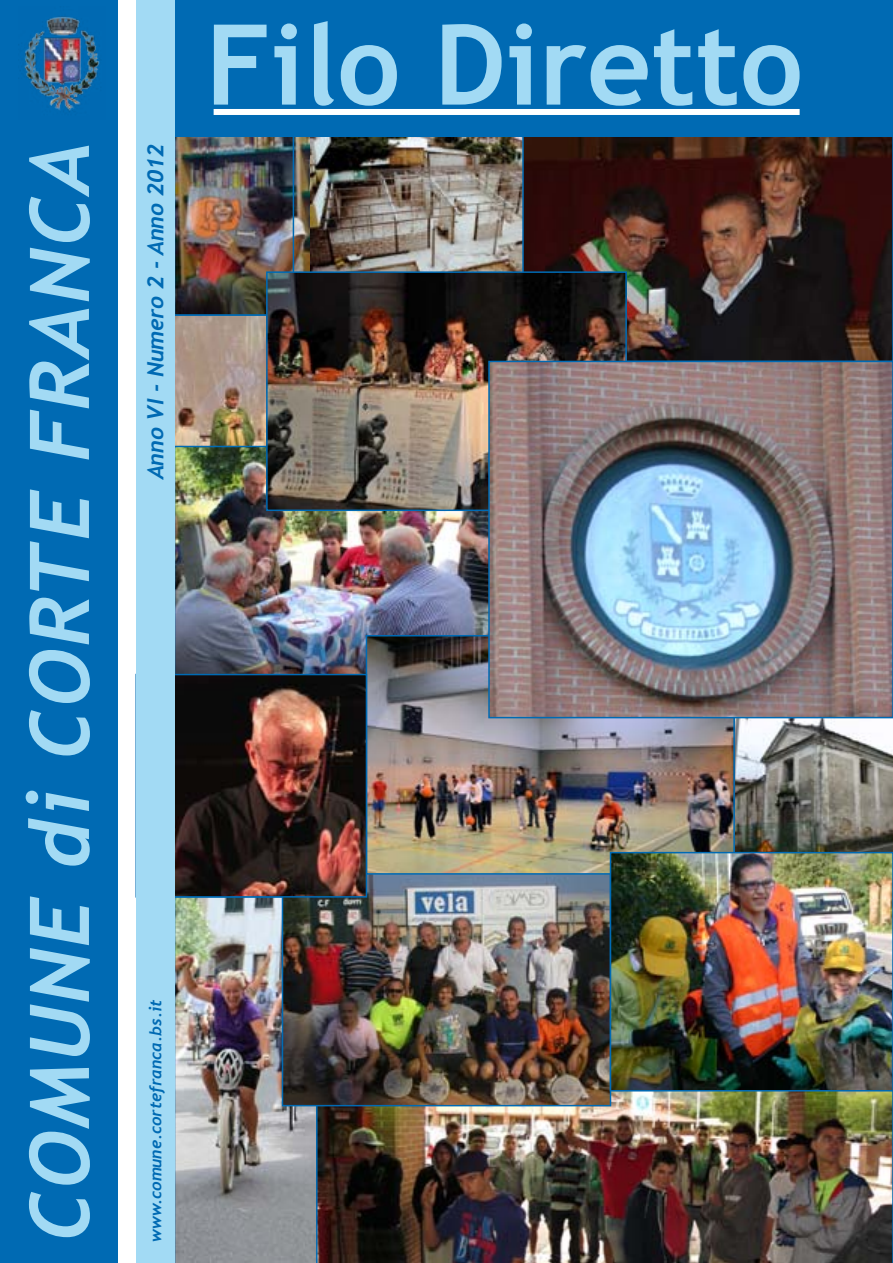
<style>
.page{position:relative;width:893px;height:1263px;background:#fff}
.page>*{position:absolute;margin:0;border:0;box-sizing:border-box;transform-origin:0 0}
.t1{font:italic 700 82.5px "Trebuchet";letter-spacing:.03em;color:#a2daf4}
.t2{font:italic 700 22.5px "Trebuchet";color:#006ab3}
.t3{font:italic 700 16.5px "Trebuchet";color:#006ab3}
</style>
<div class="page">
<img style="left:177px;top:138px;width:133px;height:175px">
<svg style="left:735px;top:718px;width:158px;height:134px;background:#868681"></svg>
<img style="left:310px;top:138px;width:212px;height:133px">
<img style="left:174px;top:897px;width:142px;height:366px">
<img style="left:316px;top:1091px;width:577px;height:172px">
<img style="left:525px;top:138px;width:365px;height:221px">
<div style="left:522px;top:135px;width:371px;height:227px;border:2px solid #006ab3"></div>
<img style="left:174px;top:317px;width:92px;height:129px">
<img style="left:177px;top:449px;width:311px;height:225px">
<img style="left:285px;top:875px;width:323px;height:228px">
<div style="left:282px;top:867px;width:329px;height:239px;border:2px solid #006ab3"></div>
<img style="left:369px;top:638px;width:363px;height:234px">
<div style="left:366px;top:635px;width:369px;height:240px;border:2px solid #006ab3"></div>
<img style="left:269px;top:274px;width:355px;height:234px">
<div style="left:266px;top:271px;width:361px;height:240px;border:2px solid #006ab3"></div>
<img style="left:613px;top:855px;width:277px;height:233px">
<div style="left:610px;top:852px;width:283px;height:239px;border:2px solid #006ab3"></div>
<img style="left:491px;top:364px;width:399px;height:351px">
<div style="left:488px;top:361px;width:405px;height:357px;border:2px solid #006ab3"></div>
<img style="left:174px;top:677px;width:190px;height:217px">
<div style="left:135px;top:674px;width:232px;height:223px;border:2px solid #006ab3"></div>
<div style="left:136px;top:0;width:757px;height:136px;background:#006ab3"></div>
<div style="left:0;top:0;width:117px;height:1263px;background:#006ab3"></div>
<div style="left:136px;top:0;width:38px;height:1263px;background:#a2daf4"></div>
<svg style="left:214px;top:21px;width:586px;height:85px"></svg>
<div style="left:214px;top:109px;width:586px;height:6px;background:#fff"></div>
<img style="left:24px;top:16px;width:76px;height:96px">
<h1 class="t1" style="left:9px;top:1242px;width:1104px;rotate:-90deg">COMUNE di CORTE FRANCA</h1>
<h2 class="t2" style="left:142px;top:479px;width:337px;rotate:-90deg">Anno VI - Numero 2 - Anno 2012</h2>
<p class="t3" style="left:146px;top:1242px;width:244px;rotate:-90deg">www.comune.cortefranca.bs.it</p>
</div>
